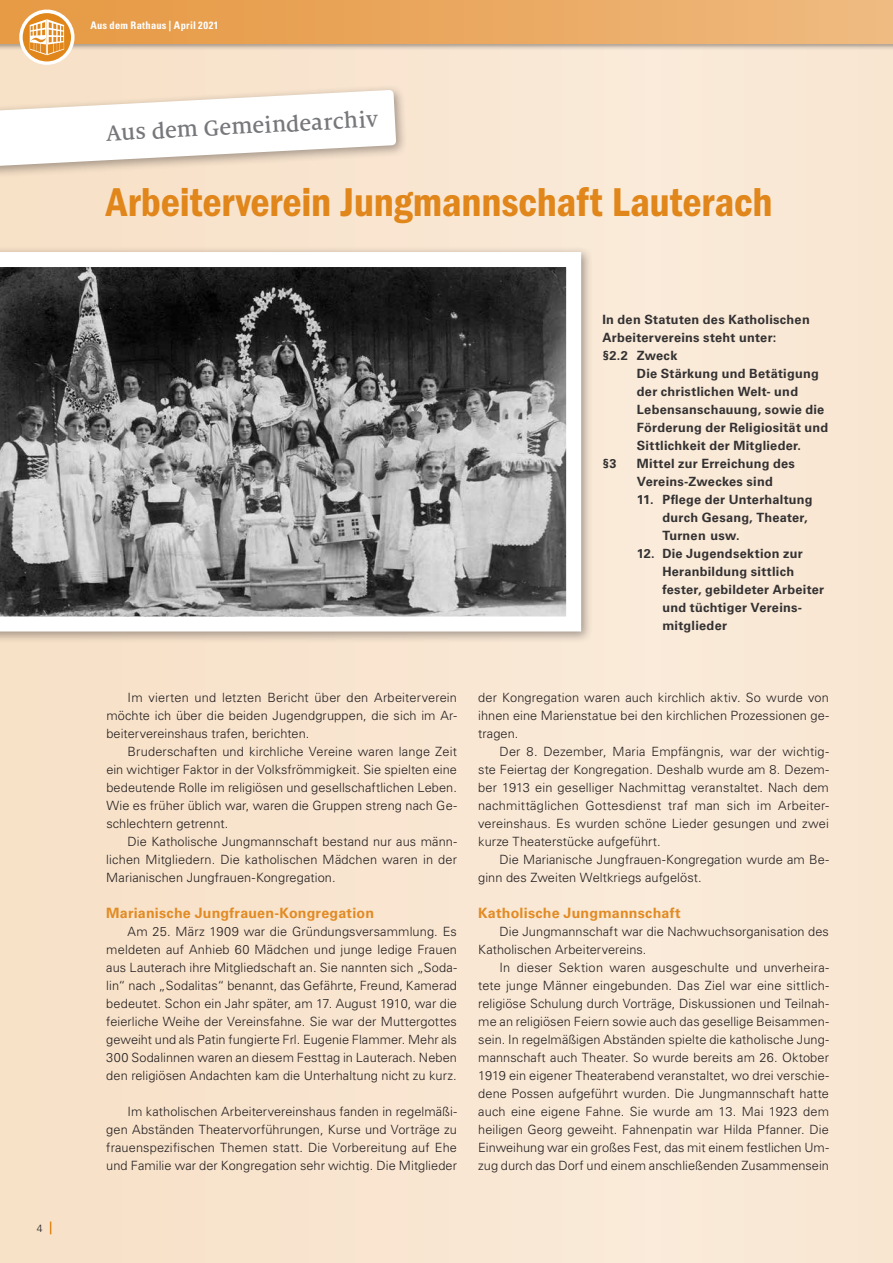
<style>
.page{position:relative;width:893px;height:1263px;background:#f9e7d3}
.page>*{position:absolute;margin:0;border:0;box-sizing:border-box;transform-origin:0 0}
.t1{font:600 40.5px "Franklin Gothic Cond ITC";letter-spacing:-.005em;color:#e0861a}
.t2{font:500 24px "Milo Serif Pro";color:#77787b}
.t3{font:700 14.25px "Univers LT Pro 65";letter-spacing:.015em;color:#e28b24}
.t4{font:300 12.75px/18px "Univers LT Pro 45";letter-spacing:.005em;color:#231f20;text-align:justify}
.t5{font:700 12.75px/18px "Univers LT Pro 65";letter-spacing:.02em;color:#333132}
.t6{font:700 condensed 10.5px "Univers LT Pro";letter-spacing:.025em;color:#fff}
.t7{font:300 10.5px "Univers LT Pro 45";color:#231f20}
</style>
<div class="page">
<div style="left:0;top:246px;width:593px;height:397px;background:#231f20;opacity:.4"></div>
<svg style="left:0;top:252px;width:581px;height:379px;background:#7f7f7f"></svg>
<div style="left:0;top:84px;width:408px;height:94px;background:#231f20;opacity:.4"></div>
<svg style="left:0;top:90px;width:396px;height:76px"></svg>
<div style="left:0;top:0;width:893px;height:51px;background:#231f20;opacity:.4"></div>
<div style="left:0;top:0;width:893px;height:43px;background:linear-gradient(to right,#e69841,#efb97f)"></div>
<svg style="left:50px;top:1221px;width:1px;height:13px"></svg>
<svg style="left:19px;top:10px;width:56px;height:55px"></svg>
<div style="left:23px;top:13px;width:48px;height:48px;background:#e0861a;border-radius:50%"></div>
<svg style="left:30px;top:19px;width:34px;height:36px"></svg>
<p class="t7" style="left:37px;top:1221px;width:7px">4</p>
<p class="t6" style="left:90px;top:19px;width:130px">Aus dem Rathaus | April 2021</p>
<h2 class="t2" style="left:105px;top:120px;width:274px;rotate:-3deg">Aus dem Gemeindearchiv</h2>
<h1 class="t1" style="left:106px;top:178px;width:668px">Arbeiterverein Jungmannschaft Lauterach</h1>
<p class="t5" style="left:602px;top:310px;width:209px">In den Statuten des Katholischen<br>Arbeitervereins steht unter:<br>§2.2 Zweck</p>
<p class="t5" style="left:637px;top:364px;width:193px">Die Stärkung und Betätigung der christlichen Welt- und<br>Lebensanschauung, sowie die<br>Förderung der Religiosität und<br>Sittlichkeit der Mitglieder.</p>
<p class="t5" style="left:602px;top:454px;width:16px">§3</p>
<p class="t5" style="left:637px;top:454px;width:159px">Mittel zur Erreichung des<br>Vereins-Zweckes sind</p>
<p class="t5" style="left:662px;top:490px;width:152px;text-indent:-26px">11. Pflege der Unterhaltung durch Gesang, Theater,<br>Turnen usw.</p>
<p class="t5" style="left:662px;top:544px;width:163px;text-indent:-25px">12. Die Jugendsektion zur<br>Heranbildung sittlich fester, gebildeter Arbeiter und tüchtiger Vereins&shy;mitglieder</p>
<p class="t4" style="left:106px;top:688px;width:352px;text-indent:21px">Im vierten und letzten Bericht über den Arbeiterverein möchte ich über die beiden Jugendgruppen, die sich im Ar&shy;beitervereinshaus trafen, berichten.</p>
<p class="t4" style="left:106px;top:742px;width:352px;text-indent:21px">Bruderschaften und kirchliche Vereine waren lange Zeit ein wichtiger Faktor in der Volksfrömmigkeit. Sie spielten eine bedeutende Rolle im religiösen und gesellschaftlichen Leben.<br>Wie es früher üblich war, waren die Gruppen streng nach Ge&shy;schlechtern getrennt.</p>
<p class="t4" style="left:106px;top:832px;width:352px;text-indent:21px">Die Katholische Jungmannschaft bestand nur aus männ&shy;lichen Mitgliedern. Die katholischen Mädchen waren in der Marianischen Jungfrauen-Kongregation.</p>
<p class="t3" style="left:106px;top:903px;width:269px">Marianische Jungfrauen-Kongregation</p>
<p class="t4" style="left:106px;top:922px;width:352px;text-indent:21px">Am 25. März 1909 war die Gründungsversammlung. Es meldeten auf Anhieb 60 Mädchen und junge ledige Frauen aus Lauterach ihre Mitgliedschaft an. Sie nannten sich „Soda&shy;lin“ nach „Sodalitas“ benannt, das Gefährte, Freund, Kamerad bedeutet. Schon ein Jahr später, am 17. August 1910, war die feierliche Weihe der Vereinsfahne. Sie war der Muttergottes geweiht und als Patin fungierte Frl. Eugenie Flammer. Mehr als 300 Sodalinnen waren an diesem Festtag in Lauterach. Neben den religiösen Andachten kam die Unterhaltung nicht zu kurz.</p>
<p class="t4" style="left:106px;top:1102px;width:352px;text-indent:21px">Im katholischen Arbeitervereinshaus fanden in regelmäßi&shy;gen Abständen Theatervorführungen, Kurse und Vorträge zu frauenspezifischen Themen statt. Die Vorbereitung auf Ehe und Familie war der Kongregation sehr wichtig. Die Mitglieder</p>
<p class="t4" style="left:478px;top:688px;width:352px">der Kongregation waren auch kirchlich aktiv. So wurde von ihnen eine Marienstatue bei den kirchlichen Prozessionen ge&shy;tragen.</p>
<p class="t4" style="left:478px;top:742px;width:352px;text-indent:21px">Der 8. Dezember, Maria Empfängnis, war der wichtig&shy;ste Feiertag der Kongregation. Deshalb wurde am 8. Dezem&shy;ber 1913 ein geselliger Nachmittag veranstaltet. Nach dem nachmittäglichen Gottesdienst traf man sich im Arbeiter&shy;vereinshaus. Es wurden schöne Lieder gesungen und zwei kurze Theaterstücke aufgeführt.</p>
<p class="t4" style="left:478px;top:850px;width:352px;text-indent:21px">Die Marianische Jungfrauen-Kongregation wurde am Be&shy;ginn des Zweiten Weltkriegs aufgelöst.</p>
<p class="t3" style="left:478px;top:903px;width:204px">Katholische Jungmannschaft</p>
<p class="t4" style="left:478px;top:922px;width:352px;text-indent:21px">Die Jungmannschaft war die Nachwuchsorganisation des<br>Katholischen Arbeitervereins.</p>
<p class="t4" style="left:478px;top:958px;width:352px;text-indent:21px">In dieser Sektion waren ausgeschulte und unverheira&shy;tete junge Männer eingebunden. Das Ziel war eine sittlich&shy;religiöse Schulung durch Vorträge, Diskussionen und Teilnah&shy;me an religiösen Feiern sowie auch das gesellige Beisammen&shy;sein. In regelmäßigen Abständen spielte die katholische Jung&shy;mannschaft auch Theater. So wurde bereits am 26. Oktober 1919 ein eigener Theaterabend veranstaltet, wo drei verschie&shy;dene Possen aufgeführt wurden. Die Jungmannschaft hatte auch eine eigene Fahne. Sie wurde am 13. Mai 1923 dem heiligen Georg geweiht. Fahnenpatin war Hilda Pfanner. Die Einweihung war ein großes Fest, das mit einem festlichen Um&shy;zug durch das Dorf und einem anschließenden Zusammensein</p>
</div>
